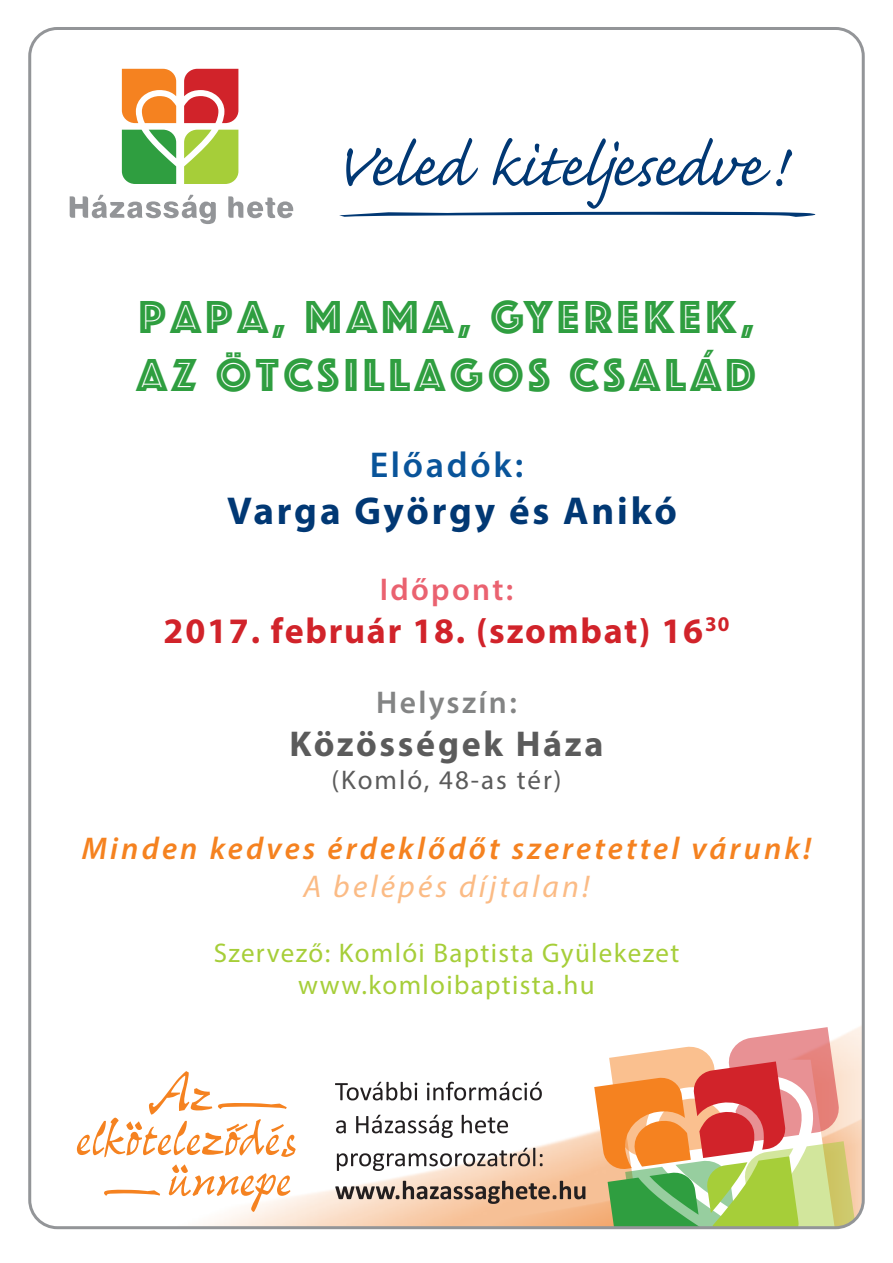
<style>
.page{position:relative;width:893px;height:1263px;background:#fff}
.page>*{position:absolute;margin:0;border:0;box-sizing:border-box;transform-origin:0 0}
.t1{font:48px/57.6px "Phosphate Inline";letter-spacing:.1em;color:#2f9e40}
.t2{font:700 39px "Myriad Pro";letter-spacing:.07em;color:#013874}
.t3{font:700 36px "Myriad Pro";letter-spacing:.05em;color:#d1232a}
.t4{font:700 36px "Myriad Pro";letter-spacing:.075em;color:#5b5b5b}
.t5{font:600 36px "Myriad Pro";letter-spacing:.075em;color:#09549a}
.t6{font:italic 600 31.5px "Myriad Pro";letter-spacing:.1em;color:#f58220}
.t7{font:italic 31.5px "Myriad Pro";letter-spacing:.1em;color:#fbbb85}
.t8{font:600 31.5px "Myriad Pro";letter-spacing:.075em;color:#838484}
.t9{font:600 31.5px "Myriad Pro";letter-spacing:.075em;color:#ea6270}
.t10{font:27px/32.4px "Myriad Pro";letter-spacing:.05em;color:#a6ce39;text-align:center}
.t11{font:27px "Myriad Pro";letter-spacing:.075em;color:#5b5b5b}
</style>
<div class="page">
<svg style="left:184px;top:130px;width:54px;height:54px;background:#b0d350"></svg>
<svg style="left:184px;top:69px;width:54px;height:54px;background:#d7444a"></svg>
<svg style="left:122px;top:130px;width:54px;height:54px;background:#46a955"></svg>
<svg style="left:122px;top:69px;width:54px;height:54px;background:#f69441"></svg>
<svg style="left:228px;top:196px;width:65px;height:22px"></svg>
<svg style="left:70px;top:195px;width:146px;height:29px"></svg>
<img style="left:32px;top:1026px;width:829px;height:199px">
<img style="left:391px;top:1108px;width:470px;height:117px">
<svg style="left:594px;top:1027px;width:261px;height:198px"></svg>
<svg style="left:77px;top:1071px;width:219px;height:86px"></svg>
<svg style="left:104px;top:1189px;width:56px;height:7px"></svg>
<svg style="left:169px;top:1164px;width:121px;height:48px"></svg>
<svg style="left:335px;top:1082px;width:82px;height:18px"></svg>
<svg style="left:427px;top:1082px;width:115px;height:18px"></svg>
<svg style="left:336px;top:1120px;width:10px;height:13px"></svg>
<svg style="left:356px;top:1115px;width:97px;height:23px"></svg>
<svg style="left:462px;top:1115px;width:46px;height:18px"></svg>
<svg style="left:337px;top:1148px;width:206px;height:23px"></svg>
<svg style="left:335px;top:1181px;width:250px;height:23px;background:#b69b87"></svg>
<svg style="left:339px;top:138px;width:477px;height:79px"></svg>
<h1 class="t1" style="left:137px;top:286px;width:621px">PAPA, MAMA, GYEREKEK,<br>AZ ÖTCSILLAGOS CSALÁD</h1>
<h3 class="t5" style="left:370px;top:442px;width:155px">Előadók:</h3>
<h2 class="t2" style="left:227px;top:486px;width:451px">Varga György és Anikó</h2>
<p class="t9" style="left:380px;top:569px;width:135px">Időpont:</p>
<h3 class="t3" style="left:164px;top:607px;width:567px">2017. február 18. (szombat) 16<sup>30</sup></h3>
<p class="t8" style="left:376px;top:683px;width:142px">Helyszín:</p>
<h3 class="t4" style="left:289px;top:721px;width:315px">Közösségek Háza</h3>
<p class="t11" style="left:331px;top:763px;width:232px">(Komló, 48-as tér)</p>
<p class="t6" style="left:82px;top:828px;width:731px">Minden kedves érdeklődőt szeretettel várunk!</p>
<p class="t7" style="left:303px;top:867px;width:288px">A belépés díjtalan!</p>
<p class="t10" style="left:214px;top:936px;width:467px">Szervező: Komlói Baptista Gyülekezet www.komloibaptista.hu</p>
</div>
